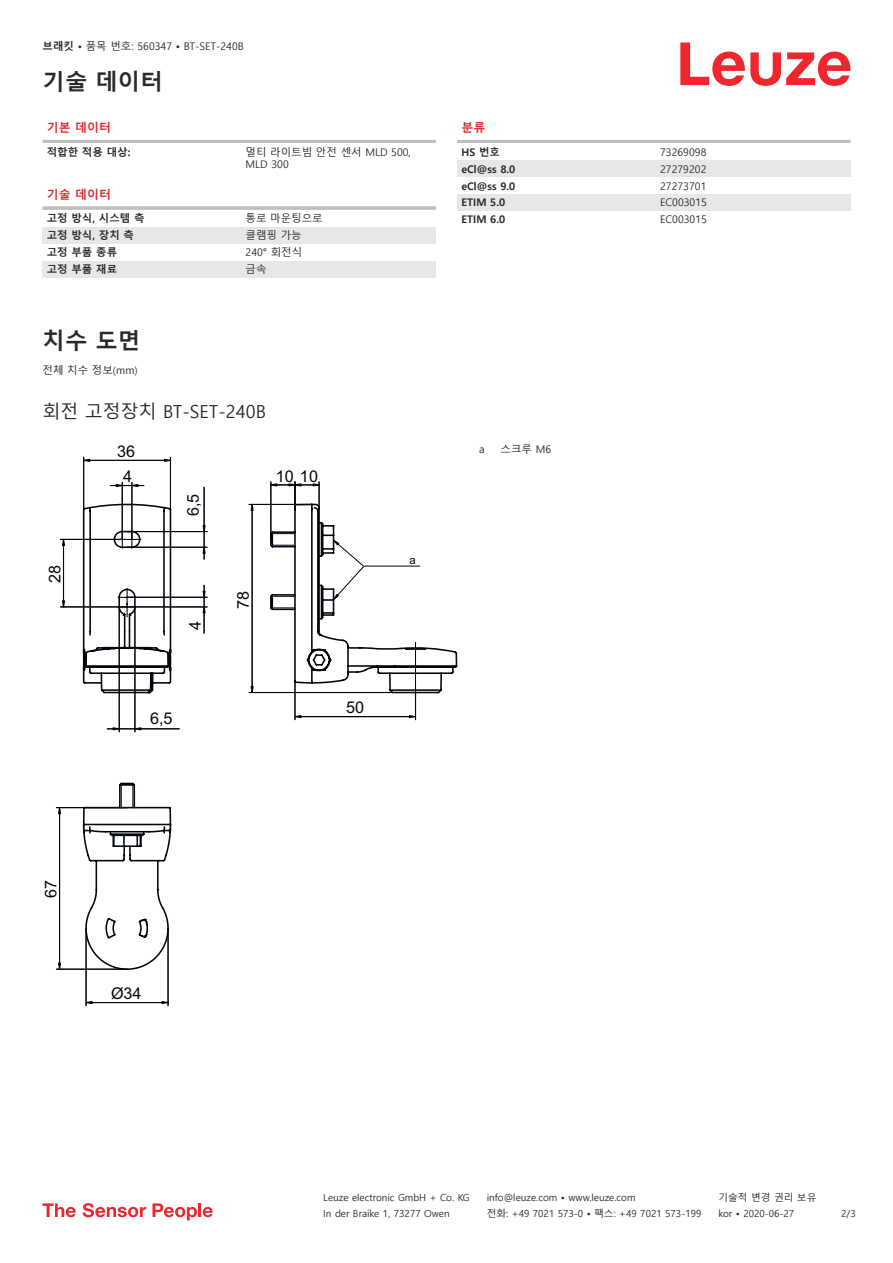
<style>
.page{position:relative;width:893px;height:1263px;background:#fff}
.page>*{position:absolute;margin:0;border:0;box-sizing:border-box;transform-origin:0 0}
.t1{font:700 22.5px "Malgun Gothic";color:#2b292a}
.t2{font:18px "Malgun Gothic";color:#2b292a}
.t3{font:16.2px/25.2px "Arial";color:#03080e;text-align:center}
.t4{font:700 12px "Malgun Gothic";color:#db2a30}
.t5{font:11.4px "Arial";color:#03080e}
.t6{font:10.5px/12.6px "Malgun Gothic";color:#2b292a}
.t7{font:700 10.5px "Malgun Gothic";color:#2b292a}
.t8{font:9.75px "Malgun Gothic";color:#2b292a}
.s1{font-weight:700}
</style>
<div class="page">
<svg style="left:680px;top:43px;width:170px;height:43px"></svg>
<hr style="left:43px;top:140px;width:393px;height:3px;background:#bdbfc1">
<hr style="left:43px;top:206px;width:393px;height:4px;background:#c5c7c9">
<div style="left:43px;top:227px;width:199px;height:17px;background:#e6e7e9"></div>
<div style="left:242px;top:227px;width:194px;height:17px;background:#e6e7e9"></div>
<div style="left:43px;top:261px;width:199px;height:17px;background:#e6e7e9"></div>
<div style="left:242px;top:261px;width:194px;height:17px;background:#e6e7e9"></div>
<hr style="left:457px;top:140px;width:393px;height:3px;background:#bdbfc1">
<div style="left:457px;top:160px;width:200px;height:17px;background:#e6e7e9"></div>
<div style="left:657px;top:160px;width:193px;height:17px;background:#e6e7e9"></div>
<div style="left:457px;top:194px;width:200px;height:17px;background:#e6e7e9"></div>
<div style="left:657px;top:194px;width:193px;height:17px;background:#e6e7e9"></div>
<svg style="left:43px;top:1203px;width:33px;height:14px"></svg>
<svg style="left:83px;top:1203px;width:63px;height:14px"></svg>
<svg style="left:153px;top:1203px;width:44px;height:17px"></svg>
<hr style="left:198px;top:1203px;width:3px;height:14px;background:#ed272d">
<svg style="left:203px;top:1207px;width:10px;height:10px"></svg>
<svg style="left:80px;top:503px;width:377px;height:474px"></svg>
<hr style="left:415px;top:642px;width:1px;height:54px;background:#03080e">
<hr style="left:141px;top:728px;width:38px;height:1px;background:#03080e">
<svg style="left:82px;top:503px;width:90px;height:436px"></svg>
<hr style="left:127px;top:531px;width:80px;height:1px;background:#03080e">
<hr style="left:127px;top:547px;width:80px;height:1px;background:#03080e">
<hr style="left:204px;top:487px;width:1px;height:38px;background:#03080e">
<svg style="left:202px;top:524px;width:4px;height:35px"></svg>
<hr style="left:83px;top:457px;width:1px;height:53px;background:#03080e">
<hr style="left:170px;top:457px;width:1px;height:53px;background:#03080e">
<hr style="left:90px;top:460px;width:74px;height:1px;background:#03080e">
<svg style="left:84px;top:458px;width:7px;height:5px"></svg>
<svg style="left:163px;top:458px;width:7px;height:5px"></svg>
<hr style="left:122px;top:482px;width:1px;height:57px;background:#03080e">
<hr style="left:131px;top:482px;width:1px;height:57px;background:#03080e">
<svg style="left:110px;top:483px;width:34px;height:5px"></svg>
<hr style="left:60px;top:539px;width:62px;height:1px;background:#03080e">
<hr style="left:60px;top:606px;width:67px;height:1px;background:#03080e">
<hr style="left:63px;top:545px;width:1px;height:56px;background:#03080e">
<svg style="left:61px;top:538px;width:5px;height:9px"></svg>
<svg style="left:61px;top:600px;width:5px;height:8px"></svg>
<hr style="left:127px;top:597px;width:80px;height:1px;background:#03080e">
<hr style="left:127px;top:606px;width:80px;height:1px;background:#03080e">
<svg style="left:202px;top:585px;width:4px;height:48px"></svg>
<hr style="left:86px;top:928px;width:1px;height:78px;background:#03080e">
<hr style="left:167px;top:928px;width:2px;height:78px;background:#03080e">
<hr style="left:92px;top:1002px;width:70px;height:1px;background:#03080e">
<svg style="left:85px;top:1000px;width:8px;height:5px"></svg>
<svg style="left:161px;top:1000px;width:8px;height:5px"></svg>
<hr style="left:56px;top:807px;width:71px;height:1px;background:#03080e">
<hr style="left:56px;top:968px;width:71px;height:2px;background:#03080e">
<hr style="left:59px;top:814px;width:1px;height:149px;background:#03080e">
<svg style="left:57px;top:808px;width:5px;height:7px"></svg>
<svg style="left:57px;top:962px;width:5px;height:8px"></svg>
<hr style="left:249px;top:692px;width:144px;height:1px;background:#03080e">
<hr style="left:249px;top:504px;width:63px;height:1px;background:#03080e">
<hr style="left:252px;top:510px;width:1px;height:176px;background:#03080e">
<svg style="left:250px;top:685px;width:4px;height:14px"></svg>
<svg style="left:250px;top:503px;width:4px;height:9px"></svg>
<hr style="left:294px;top:681px;width:2px;height:39px;background:#03080e">
<hr style="left:301px;top:716px;width:108px;height:1px;background:#03080e">
<svg style="left:288px;top:714px;width:14px;height:5px"></svg>
<svg style="left:408px;top:692px;width:14px;height:28px"></svg>
<hr style="left:318px;top:482px;width:2px;height:27px;background:#03080e">
<hr style="left:294px;top:482px;width:2px;height:28px;background:#03080e">
<hr style="left:270px;top:482px;width:1px;height:57px;background:#03080e">
<svg style="left:270px;top:483px;width:50px;height:4px"></svg>
<svg style="left:271px;top:533px;width:150px;height:139px"></svg>
<p class="t6" style="left:43px;top:40px;width:203px"><span class="s1">브래킷 •</span> 품목 번호: 560347 <span class="s1">•</span> BT-SET-240B</p>
<h1 class="t1" style="left:43px;top:69px;width:122px">기술 데이터</h1>
<p class="t4" style="left:47px;top:121px;width:66px">기본 데이터</p>
<p class="t7" style="left:47px;top:146px;width:85px">적합한 적용 대상:</p>
<p class="t6" style="left:246px;top:146px;width:167px">멀티 라이트빔 안전 센서 MLD 500,<br>MLD 300</p>
<p class="t4" style="left:47px;top:187px;width:66px">기술 데이터</p>
<p class="t7" style="left:47px;top:212px;width:99px">고정 방식, 시스템 측</p>
<p class="t6" style="left:246px;top:212px;width:79px">통로 마운팅으로</p>
<p class="t7" style="left:47px;top:229px;width:89px">고정 방식, 장치 측</p>
<p class="t6" style="left:246px;top:229px;width:58px">클램핑 가능</p>
<p class="t7" style="left:47px;top:246px;width:72px">고정 부품 종류</p>
<p class="t6" style="left:246px;top:246px;width:58px">240° 회전식</p>
<p class="t7" style="left:47px;top:263px;width:72px">고정 부품 재료</p>
<p class="t6" style="left:246px;top:263px;width:22px">금속</p>
<h1 class="t1" style="left:43px;top:327px;width:99px">치수 도면</h1>
<p class="t6" style="left:43px;top:364px;width:97px">전체 치수 정보(mm)</p>
<h2 class="t2" style="left:43px;top:401px;width:225px">회전 고정장치 BT-SET-240B</h2>
<h3 class="t3" style="left:117px;top:440px;width:20px">36<br>4</h3>
<h3 class="t3" style="left:181px;top:516px;width:24px;rotate:-90deg">6,5</h3>
<h3 class="t3" style="left:276px;top:464px;width:44px">10 10</h3>
<h3 class="t3" style="left:43px;top:583px;width:20px;rotate:-90deg">28</h3>
<h3 class="t3" style="left:184px;top:630px;width:11px;rotate:-90deg">4</h3>
<h3 class="t3" style="left:232px;top:608px;width:20px;rotate:-90deg">78</h3>
<h3 class="t3" style="left:150px;top:706px;width:24px">6,5</h3>
<h3 class="t3" style="left:346px;top:696px;width:20px">50</h3>
<p class="t5" style="left:409px;top:555px;width:8px">a</p>
<p class="t4" style="left:461px;top:121px;width:25px">분류</p>
<p class="t7" style="left:461px;top:146px;width:40px">HS 번호</p>
<p class="t6" style="left:660px;top:146px;width:48px">73269098</p>
<p class="t7" style="left:461px;top:163px;width:55px">eCl@ss 8.0</p>
<p class="t6" style="left:660px;top:163px;width:48px">27279202</p>
<p class="t7" style="left:461px;top:179px;width:55px">eCl@ss 9.0</p>
<p class="t6" style="left:660px;top:180px;width:48px">27273701</p>
<p class="t7" style="left:461px;top:196px;width:45px">ETIM 5.0</p>
<p class="t6" style="left:660px;top:197px;width:48px">EC003015</p>
<p class="t7" style="left:461px;top:213px;width:45px">ETIM 6.0</p>
<p class="t6" style="left:660px;top:213px;width:48px">EC003015</p>
<p class="t6" style="left:479px;top:443px;width:7px">a</p>
<p class="t6" style="left:501px;top:443px;width:52px">스크루 M6</p>
<h3 class="t3" style="left:39px;top:898px;width:20px;rotate:-90deg">67</h3>
<h3 class="t3" style="left:111px;top:982px;width:32px">Ø34</h3>
<p class="t8" style="left:323px;top:1192px;width:148px">Leuze electronic GmbH + Co. KG</p>
<p class="t8" style="left:487px;top:1192px;width:150px">info@leuze.com • www.leuze.com</p>
<p class="t8" style="left:718px;top:1192px;width:100px">기술적 변경 권리 보유</p>
<p class="t8" style="left:323px;top:1208px;width:128px">In der Braike 1, 73277 Owen</p>
<p class="t8" style="left:487px;top:1208px;width:216px">전화: +49 7021 573-0 • 팩스: +49 7021 573-199</p>
<p class="t8" style="left:718px;top:1208px;width:77px">kor • 2020-06-27</p>
<p class="t8" style="left:841px;top:1208px;width:16px">2 /3</p>
</div>
